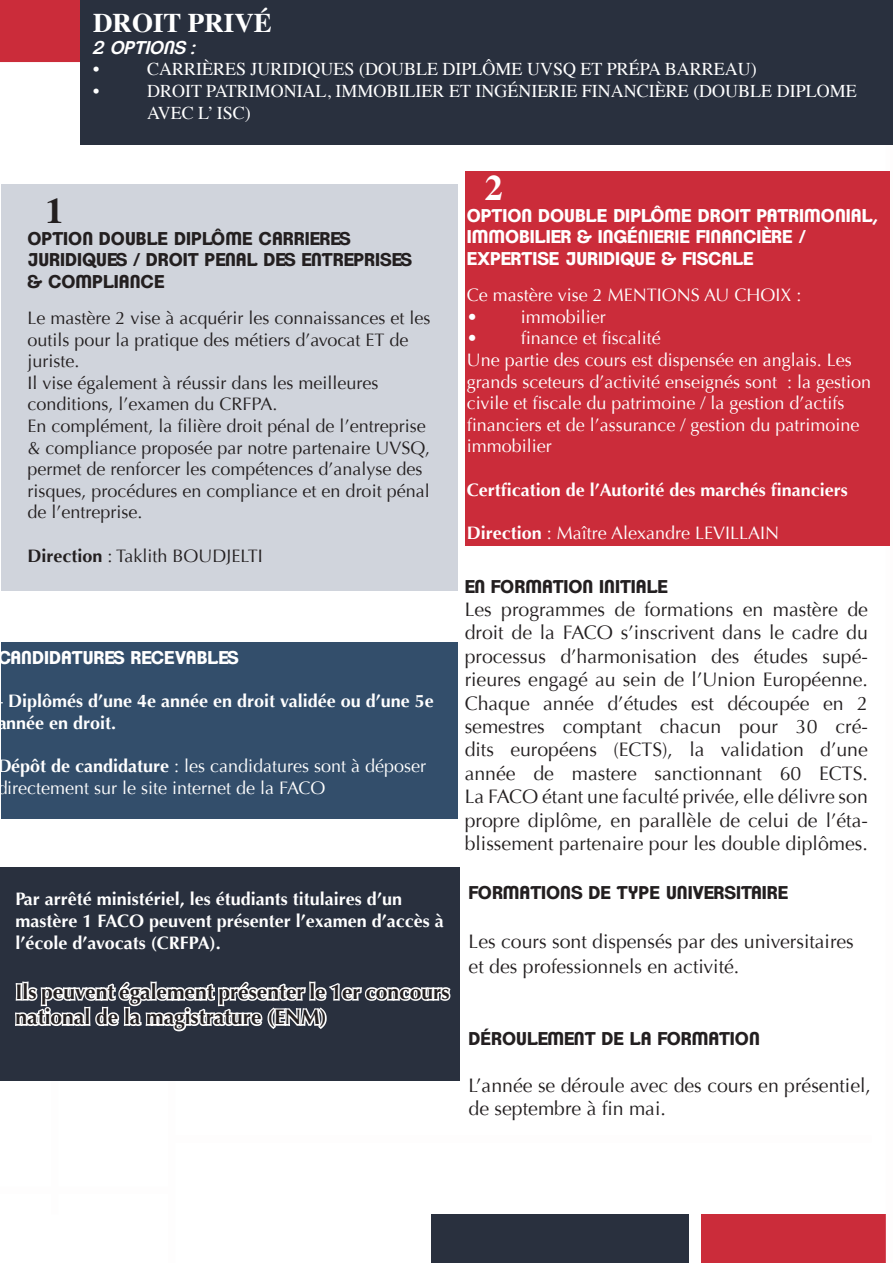
<style>
.page{position:relative;width:893px;height:1263px;background:#fff}
.page>*{position:absolute;margin:0;border:0;box-sizing:border-box;transform-origin:0 0}
.t1{font:700 36px "Times";color:#231f20}
.t2{font:700 36px "Times";color:#fff}
.t3{font:700 27px "Times";color:#fff}
.t4{font:700 21px/25.2px "Optima";color:#231f20}
.t5{font:19.5px/23.4px "Optima";color:#231f20}
.t6{font:18px/21.6px "Optima";color:#231f20}
.t7{font:18px/21.6px "Optima";color:#fff}
.t8{font:700 18px/21.6px "Optima";color:#fff}
.t9{font:700 18px/21.6px "Clemente P Dam";color:#231f20}
.t10{font:18px/21.9px "Times";color:#fff}
.t11{font:700 18px/21.6px "Clemente P Dam";color:#fff}
.t12{font:italic 600 18px "Clemente P Dal";color:#fff}
.s1{font-weight:700}
.s2{font-weight:400}
</style>
<div class="page">
<div style="left:0;top:0;width:81px;height:62px;background:#cb2c3a"></div>
<div style="left:702px;top:1214px;width:191px;height:49px;background:#cb2c3a"></div>
<div style="left:431px;top:1214px;width:257px;height:49px;background:#29303e"></div>
<div style="left:1px;top:184px;width:456px;height:407px;background:#d0d4dc"></div>
<div style="left:886px;top:18px;width:7px;height:1245px;background:#fefdfd"></div>
<div style="left:465px;top:172px;width:424px;height:374px;background:#cb2c3a"></div>
<div style="left:81px;top:0;width:812px;height:145px;background:#29303e"></div>
<div style="left:1px;top:642px;width:456px;height:177px;background:#334e6b"></div>
<div style="left:0;top:867px;width:460px;height:214px;background:#29303e"></div>
<svg style="left:15px;top:981px;width:436px;height:51px"></svg>
<h2 class="t3" style="left:93px;top:-3px;width:180px">Droit PRIVÉ</h2>
<p class="t12" style="left:93px;top:37px;width:105px">2 OPTIONs :</p>
<p class="t10" style="left:93px;top:57px;width:8px">•</p>
<p class="t10" style="left:147px;top:57px;width:611px">CARRIÈRES JURIDIQUES (DOUBLE DIPLÔME UVSQ ET PRÉPA BARREAU)</p>
<p class="t10" style="left:93px;top:79px;width:8px">•</p>
<p class="t10" style="left:147px;top:79px;width:711px">DROIT PATRIMONIAL, IMMOBILIER ET INGÉNIERIE FINANCIÈRE (DOUBLE DIPLOME<br>AVEC L’ ISC)</p>
<h1 class="t1" style="left:46px;top:177px;width:19px">1</h1>
<p class="t9" style="left:28px;top:227px;width:386px">OPTION DOUBLE DIPLÔME CARRIERES<br>JURIDIQUES / DROIT PENAL DES ENTREPRISES &amp; COMPLIANCE</p>
<p class="t6" style="left:28px;top:307px;width:405px">Le mastère 2 vise à acquérir les connaissances et les outils pour la pratique des métiers d’avocat ET de juriste.<br>Il vise également à réussir dans les meilleures conditions, l’examen du CRFPA.<br>En complément, la filière droit pénal de l’entreprise &amp; compliance proposée par notre partenaire UVSQ, permet de renforcer les compétences d’analyse des risques, procédures en compliance et en droit pénal de l’entreprise.</p>
<p class="t6" style="left:28px;top:545px;width:237px"><span class="s1">Direction</span> : Taklith BOUDJELTI</p>
<p class="t11" style="left:-3px;top:646px;width:243px">CANDIDATURES RECEVABLES</p>
<p class="t8" style="left:-3px;top:690px;width:438px"><span class="s2">-</span> Diplômés d’une 4e année en droit validée ou d’une 5e année en droit.</p>
<p class="t7" style="left:-3px;top:755px;width:431px"><span class="s1">Dépôt de candidature</span> : les candidatures sont à déposer directement sur le site internet de la FACO</p>
<p class="t8" style="left:16px;top:889px;width:430px">Par arrêté ministériel, les étudiants titulaires d’un mastère 1 FACO peuvent présenter l’examen d’accès à l’école d’avocats (CRFPA).</p>
<p class="t4" style="left:16px;top:979px;width:435px">Ils peuvent également présenter le 1er concours national de la magistrature (ENM)</p>
<h1 class="t2" style="left:485px;top:154px;width:19px">2</h1>
<p class="t11" style="left:467px;top:204px;width:412px">OPTION DOUBLE DIPLÔME DROIT PATRIMONIAL,<br>IMMOBILIER &amp; INGÉNIERIE FINANCIÈRE /<br>EXPERTISE JURIDIQUE &amp; FISCALE</p>
<p class="t7" style="left:467px;top:284px;width:336px">Ce mastère vise 2 MENTIONS AU CHOIX :</p>
<p class="t7" style="left:467px;top:306px;width:141px">• immobilier</p>
<p class="t7" style="left:467px;top:328px;width:406px">• finance et fiscalité<br>Une partie des cours est dispensée en anglais. Les grands sceteurs d’activité enseignés sont : la gestion civile et fiscale du patrimoine / la gestion d’actifs financiers et de l’assurance / gestion du patrimoine immobilier</p>
<p class="t8" style="left:467px;top:479px;width:383px">Certfication de l’Autorité des marchés financiers</p>
<p class="t7" style="left:467px;top:522px;width:314px"><span class="s1">Direction</span> : Maître Alexandre LEVILLAIN</p>
<p class="t9" style="left:465px;top:575px;width:205px">EN FORMATION INITIALE</p>
<p class="t5" style="left:465px;top:598px;width:405px;text-align:justify">Les programmes de formations en mastère de droit de la FACO s’inscrivent dans le cadre du processus d’harmonisation des études supé&shy;rieures engagé au sein de l’Union Européenne.<br>Chaque année d’études est découpée en 2 semestres comptant chacun pour 30 cré&shy;dits européens (ECTS), la validation d’une année de mastere sanctionnant 60 ECTS.<br>La FACO étant une faculté privée, elle délivre son propre diplôme, en parallèle de celui de l’éta&shy;blissement partenaire pour les double diplômes.</p>
<p class="t9" style="left:469px;top:881px;width:322px">FORMATIONS DE TYPE UNIVERSITAIRE</p>
<p class="t5" style="left:469px;top:929px;width:387px;line-height:25.2px">Les cours sont dispensés par des universitaires et des professionnels en activité.</p>
<p class="t9" style="left:469px;top:1027px;width:293px">DÉROULEMENT DE LA FORMATION</p>
<p class="t5" style="left:469px;top:1073px;width:404px">L’année se déroule avec des cours en présentiel, de septembre à fin mai.</p>
</div>
